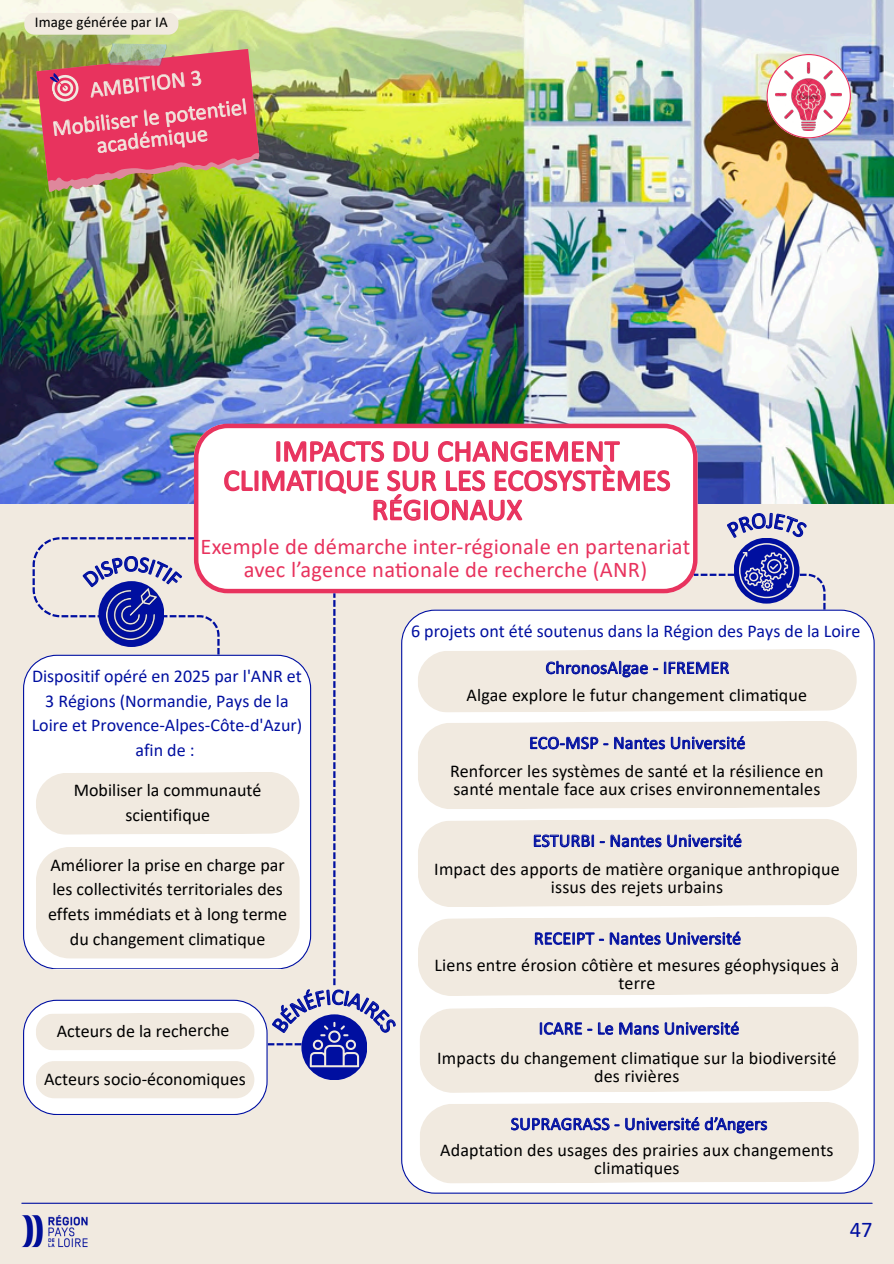
<style>
.page{position:relative;width:894px;height:1264px;background:#fff}
.page>*{position:absolute;margin:0;border:0;box-sizing:border-box;transform-origin:0 0}
.t1{font:30px/29.2px "Calibri";letter-spacing:.01em;color:#e8335e;text-align:center}
.t2{font:22.5px/22.5px "Calibri";letter-spacing:.01em;color:#e8335e;text-align:center}
.t3{font:22.5px/34px "Calibri";color:#f1eae0;text-align:center}
.t4{font:22.5px "Calibri";color:#000fa0}
.t5{font:18px/18px "Calibri";letter-spacing:.01em;color:#000;text-align:center}
.t6{font:18px/24.8px "Calibri";color:#000fa0;text-align:center}
.t7{font:15px "Calibri";letter-spacing:.01em;color:#000}
</style>
<div class="page">
<div style="left:0;top:0;width:893px;height:1263px;background:#f1eae0"></div>
<hr style="left:22px;top:1202px;width:849px;height:1px;background:#000fa0">
<img style="left:21px;top:1215px;width:67px;height:33px">
<img style="left:0;top:0;width:893px;height:503px">
<svg style="left:194px;top:423px;width:503px;height:170px;background:#fcf2f5"></svg>
<div style="left:401px;top:609px;width:472px;height:584px;background:#fff"></div>
<svg style="left:417px;top:649px;width:439px;height:63px"></svg>
<svg style="left:766px;top:54px;width:84px;height:84px;background:#d0bdb1"></svg>
<svg style="left:417px;top:720px;width:439px;height:89px"></svg>
<svg style="left:417px;top:818px;width:439px;height:89px"></svg>
<svg style="left:417px;top:916px;width:440px;height:80px"></svg>
<svg style="left:419px;top:1006px;width:439px;height:86px"></svg>
<svg style="left:419px;top:1101px;width:439px;height:82px"></svg>
<div style="left:24px;top:13px;width:154px;height:22px;background:#f1eae0"></div>
<img style="left:36px;top:49px;width:226px;height:154px">
<img style="left:100px;top:43px;width:71px;height:23px">
<img style="left:775px;top:62px;width:66px;height:69px">
<svg style="left:23px;top:537px;width:373px;height:577px"></svg>
<svg style="left:693px;top:513px;width:132px;height:96px"></svg>
<p class="t7" style="left:35px;top:15px;width:134px">Image générée par IA</p>
<p class="t3" style="left:46px;top:80px;width:197px;rotate:-7deg">AMBITION 3<br>Mobiliser le potentiel</p>
<p class="t3" style="left:95px;top:131px;width:113px;rotate:-7deg">académique</p>
<h1 class="t1" style="left:223px;top:439px;width:448px">IMPACTS DU CHANGEMENT<br>CLIMATIQUE SUR LES ECOSYSTÈMES<br>RÉGIONAUX</h1>
<p class="t2" style="left:200px;top:537px;width:491px">Exemple de démarche inter-régionale en partenariat avec l’agence nationale de recherche (ANR)</p>
<p class="t6" style="left:32px;top:665px;width:272px">Dispositif opéré en 2025 par l'ANR et<br>3 Régions (Normandie, Pays de la<br>Loire et Provence-Alpes-Côte-d'Azur) afin de :</p>
<p class="t5" style="left:74px;top:779px;width:189px;line-height:24.8px">Mobiliser la communauté scientifique</p>
<p class="t5" style="left:48px;top:853px;width:241px;line-height:24.8px">Améliorer la prise en charge par les collectivités territoriales des effets immédiats et à long terme du changement climatique</p>
<p class="t5" style="left:57px;top:1023px;width:174px">Acteurs de la recherche</p>
<p class="t5" style="left:44px;top:1071px;width:203px">Acteurs socio-économiques</p>
<p class="t6" style="left:411px;top:619px;width:450px">6 projets ont été soutenus dans la Région des Pays de la Loire</p>
<p class="t6" style="left:545px;top:656px;width:185px">ChronosAlgae - IFREMER</p>
<p class="t5" style="left:466px;top:687px;width:342px">Algae explore le futur changement climatique</p>
<p class="t6" style="left:529px;top:731px;width:218px">ECO-MSP - Nantes Université</p>
<p class="t5" style="left:450px;top:763px;width:375px;text-align:left">Renforcer les systèmes de santé et la résilience en santé mentale face aux crises environnementales</p>
<p class="t6" style="left:532px;top:829px;width:210px">ESTURBI - Nantes Université</p>
<p class="t5" style="left:434px;top:861px;width:407px">Impact des apports de matière organique anthropique issus des rejets urbains</p>
<p class="t6" style="left:533px;top:927px;width:209px">RECEIPT - Nantes Université</p>
<p class="t5" style="left:434px;top:957px;width:406px">Liens entre érosion côtière et mesures géophysiques à terre</p>
<p class="t6" style="left:538px;top:1017px;width:202px">ICARE - Le Mans Université</p>
<p class="t5" style="left:437px;top:1050px;width:400px">Impacts du changement climatique sur la biodiversité des rivières</p>
<p class="t6" style="left:510px;top:1112px;width:258px">SUPRAGRASS - Université d’Angers</p>
<p class="t5" style="left:440px;top:1142px;width:395px">Adaptation des usages des prairies aux changements climatiques</p>
<p class="t4" style="left:849px;top:1219px;width:24px">47</p>
</div>
